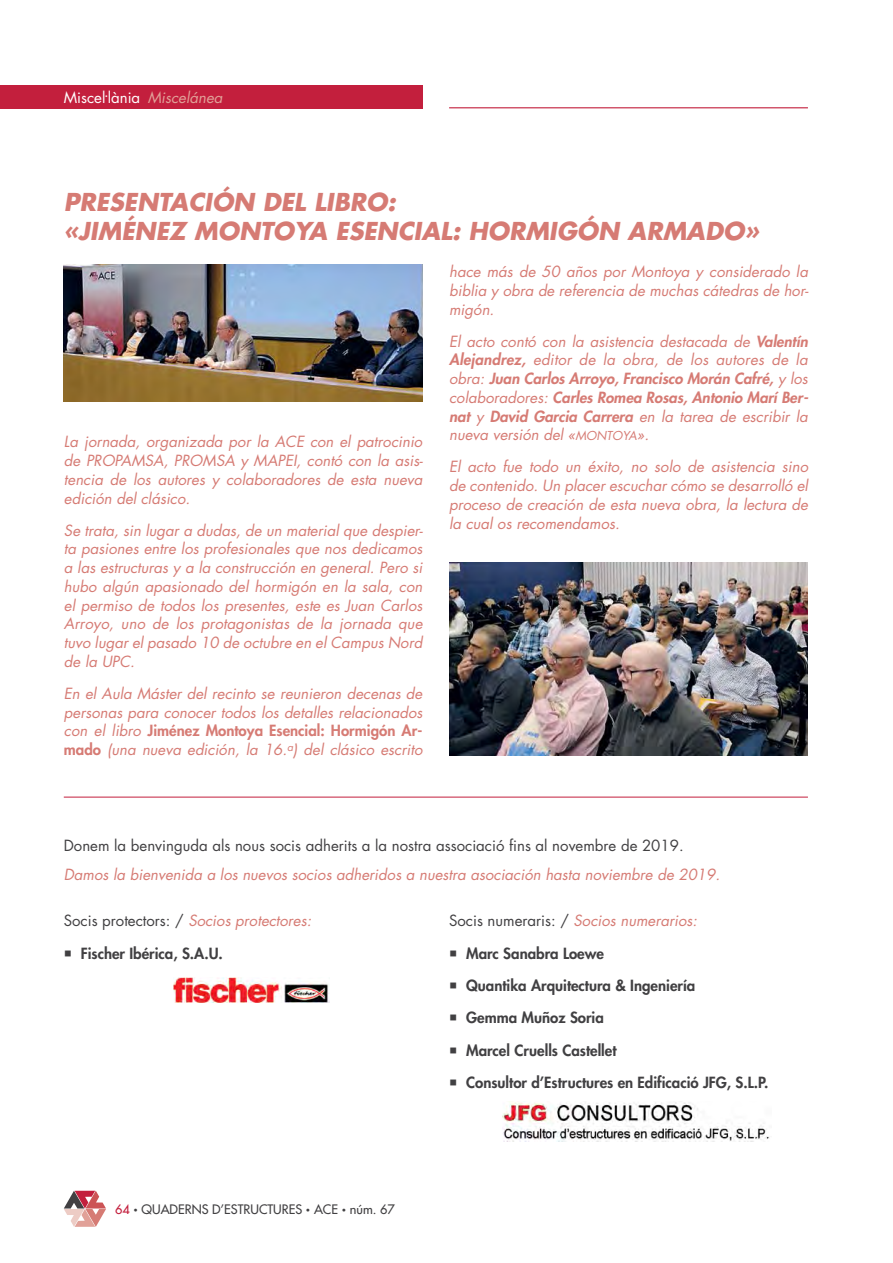
<style>
.page{position:relative;width:893px;height:1263px;background:#fff}
.page>*{position:absolute;margin:0;border:0;box-sizing:border-box;transform-origin:0 0}
.t1{font:italic 700 24px "Futura Std";color:#d67b74}
.t2{font:italic 15px/18.8px "Futura Std";color:#d67b74;text-align:justify}
.t3{font:800 15px "Futura Std";color:#414042}
.t4{font:15px "Futura Std";color:#414042}
.t5{font:15px "Futura Std";color:#fff}
.t6{font:500 12.75px "Futura Std";color:#414042}
.s1{font-style:italic;color:#e1a198}
.s2{font-weight:800;font-style:normal}
.s3{font-weight:800}
.s4{font-family:"Futura Std Book Oblique SC800";font-style:normal;font-size:12px}
.s5{font-style:normal;color:#414042}
.s6{color:#c31f3d}
.s7{font-size:7.65px}
</style>
<div class="page">
<hr style="left:449px;top:107px;width:359px;height:1px;background:#c31f3d">
<div style="left:0;top:85px;width:423px;height:24px;background:#c31f3d"></div>
<svg style="left:64px;top:1191px;width:42px;height:36px"></svg>
<img style="left:449px;top:563px;width:359px;height:193px">
<img style="left:64px;top:265px;width:359px;height:136px">
<hr style="left:64px;top:797px;width:744px;height:1px;background:#c31f3d">
<img style="left:503px;top:1102px;width:267px;height:40px">
<img style="left:174px;top:977px;width:155px;height:25px">
<p class="t5" style="left:64px;top:88px;width:160px">Miscel·lània <span class="s1">Miscelánea</span></p>
<h1 class="t1" style="left:64px;top:186px;width:33px">PRESENTACIÓN</h1>
<h1 class="t1" style="left:263px;top:186px;width:16px">DEL</h1>
<h1 class="t1" style="left:314px;top:186px;width:83px">LIBRO:</h1>
<h1 class="t1" style="left:64px;top:215px;width:44px">«JIMÉNEZ</h1>
<h1 class="t1" style="left:194px;top:215px;width:43px">MONTOYA</h1>
<h1 class="t1" style="left:335px;top:215px;width:29px">ESENCIAL</h1>
<h1 class="t1" style="left:452px;top:215px;width:56px">: HORMIGÓN</h1>
<h1 class="t1" style="left:628px;top:215px;width:40px">ARMADO</h1>
<h1 class="t1" style="left:744px;top:215px;width:16px">»</h1>
<p class="t2" style="left:64px;top:433px;width:361px">La jornada, organizada por la ACE con el patrocinio de PROPAMSA, PROMSA y MAPEI, contó con la asis&shy;tencia de los autores y colaboradores de esta nueva edición del clásico.</p>
<p class="t2" style="left:64px;top:521px;width:361px">Se trata, sin lugar a dudas, de un material que despier&shy;ta pasiones entre los profesionales que nos dedicamos a las estructuras y a la construcción en general. Pero si hubo algún apasionado del hormigón en la sala, con el permiso de todos los presentes, este es Juan Carlos Arroyo, uno de los protagonistas de la jornada que tuvo lugar el pasado 10 de octubre en el Campus Nord de la UPC.</p>
<p class="t2" style="left:64px;top:684px;width:360px">En el Aula Máster del recinto se reunieron decenas de personas para conocer todos los detalles relacionados con el libro <span class="s2">Jiménez Montoya Esencial: Hormigón Ar&shy;mado</span> (una nueva edición, la 16.<sup>a</sup>) del clásico escrito</p>
<p class="t2" style="left:449px;top:262px;width:361px">hace más de 50 años por Montoya y considerado la biblia y obra de referencia de muchas cátedras de hor&shy;migón.</p>
<p class="t2" style="left:449px;top:332px;width:361px">El acto contó con la asistencia destacada de <span class="s3">Valentín Alejandrez,</span> editor de la obra, de los autores de la obra: <span class="s3">Juan Carlos Arroyo, Francisco Morán Cafré,</span> y los colaboradores: <span class="s3">Carles Romea Rosas, Antonio Marí Ber&shy;nat</span> y <span class="s3">David Garcia Carrera</span> en la tarea de escribir la nueva versión del «<span class="s4">MONTOYA</span>».</p>
<p class="t2" style="left:449px;top:458px;width:361px">El acto fue todo un éxito, no solo de asistencia sino de contenido. Un placer escuchar cómo se desarrolló el proceso de creación de esta nueva obra, la lectura de la cual os recomendamos.</p>
<p class="t4" style="left:64px;top:836px;width:621px">Donem la benvinguda als nous socis adherits a la nostra associació fins al novembre de 2019.</p>
<p class="t2" style="left:64px;top:866px;width:658px">Damos la bienvenida a los nuevos socios adheridos a nuestra asociación hasta noviembre de 2019.</p>
<p class="t2" style="left:64px;top:911px;width:249px"><span class="s5">Socis protectors: /</span> Socios protectores:</p>
<p class="t3" style="left:64px;top:943px;width:161px">○ Fischer Ibérica, S.A.U.</p>
<p class="t6" style="left:115px;top:1201px;width:281px"><span class="s6">64</span> <span class="s7">•</span> QUADERNS D’ESTRUCTURES <span class="s7">•</span> ACE <span class="s7">•</span> núm. 67</p>
<p class="t2" style="left:449px;top:911px;width:249px"><span class="s5">Socis numeraris: /</span> Socios numerarios:</p>
<p class="t3" style="left:449px;top:943px;width:156px">○ Marc Sanabra Loewe</p>
<p class="t3" style="left:449px;top:976px;width:248px">○ Quantika Arquitectura &amp; Ingeniería</p>
<p class="t3" style="left:449px;top:1008px;width:156px">○ Gemma Muñoz Soria</p>
<p class="t3" style="left:449px;top:1040px;width:169px">○ Marcel Cruells Castellet</p>
<p class="t3" style="left:449px;top:1073px;width:321px">○ Consultor d’Estructures en Edificació JFG, S.L.P.</p>
</div>
